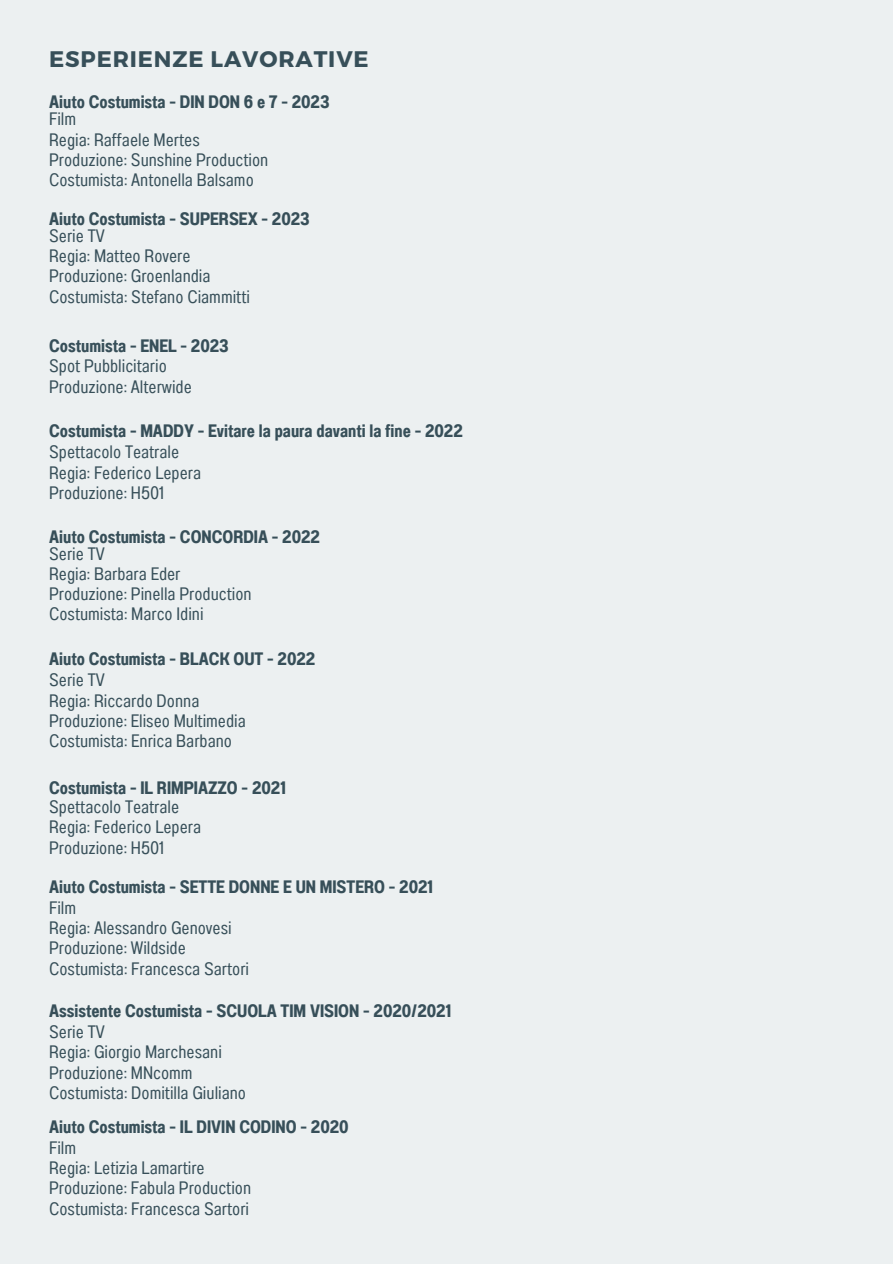
<style>
.page{position:relative;width:893px;height:1264px;background:#fff}
.page>*{position:absolute;margin:0;border:0;box-sizing:border-box;transform-origin:0 0}
.t1{font:700 22.5px "Montserrat";letter-spacing:.04em;color:#374f59}
.t2{font:18px "Anantason Wd 62";color:#374f59}
.t3{font:18px "Anantason Bold Wd 62";color:#374f59}
</style>
<div class="page">
<div style="left:0;top:0;width:892px;height:1263px;background:#ecf0f1"></div>
<p class="t1" style="left:49px;top:44px;width:321px">ESPERIENZE LAVORATIVE</p>
<p class="t3" style="left:49px;top:92px;width:282px">Aiuto Costumista - DIN DON 6 e 7 - 2023</p>
<p class="t2" style="left:49px;top:109px;width:29px">Film</p>
<p class="t2" style="left:49px;top:129px;width:152px">Regia: Raffaele Mertes</p>
<p class="t2" style="left:49px;top:149px;width:221px">Produzione: Sunshine Production</p>
<p class="t2" style="left:49px;top:169px;width:206px">Costumista: Antonella Balsamo</p>
<p class="t3" style="left:49px;top:208px;width:262px">Aiuto Costumista - SUPERSEX - 2023</p>
<p class="t2" style="left:49px;top:225px;width:57px">Serie TV</p>
<p class="t2" style="left:49px;top:245px;width:143px">Regia: Matteo Rovere</p>
<p class="t2" style="left:49px;top:265px;width:163px">Produzione: Groenlandia</p>
<p class="t2" style="left:49px;top:286px;width:202px">Costumista: Stefano Ciammitti</p>
<p class="t3" style="left:49px;top:335px;width:181px">Costumista - ENEL - 2023</p>
<p class="t2" style="left:49px;top:356px;width:119px">Spot Pubblicitario</p>
<p class="t2" style="left:49px;top:376px;width:144px">Produzione: Alterwide</p>
<p class="t3" style="left:49px;top:420px;width:415px">Costumista - MADDY - Evitare la paura davanti la fine - 2022</p>
<p class="t2" style="left:49px;top:441px;width:131px">Spettacolo Teatrale</p>
<p class="t2" style="left:49px;top:462px;width:153px">Regia: Federico Lepera</p>
<p class="t2" style="left:49px;top:482px;width:117px">Produzione: H501</p>
<p class="t3" style="left:49px;top:526px;width:272px">Aiuto Costumista - CONCORDIA - 2022</p>
<p class="t2" style="left:49px;top:543px;width:57px">Serie TV</p>
<p class="t2" style="left:49px;top:563px;width:133px">Regia: Barbara Eder</p>
<p class="t2" style="left:49px;top:583px;width:204px">Produzione: Pinella Production</p>
<p class="t2" style="left:49px;top:603px;width:156px">Costumista: Marco Idini</p>
<p class="t3" style="left:49px;top:648px;width:268px">Aiuto Costumista - BLACK OUT - 2022</p>
<p class="t2" style="left:49px;top:669px;width:57px">Serie TV</p>
<p class="t2" style="left:49px;top:689px;width:152px">Regia: Riccardo Donna</p>
<p class="t2" style="left:49px;top:710px;width:198px">Produzione: Eliseo Multimedia</p>
<p class="t2" style="left:49px;top:730px;width:184px">Costumista: Enrica Barbano</p>
<p class="t3" style="left:49px;top:777px;width:238px">Costumista - IL RIMPIAZZO - 2021</p>
<p class="t2" style="left:49px;top:796px;width:131px">Spettacolo Teatrale</p>
<p class="t2" style="left:49px;top:816px;width:153px">Regia: Federico Lepera</p>
<p class="t2" style="left:49px;top:837px;width:117px">Produzione: H501</p>
<p class="t3" style="left:49px;top:875px;width:385px">Aiuto Costumista - SETTE DONNE E UN MISTERO - 2021</p>
<p class="t2" style="left:49px;top:897px;width:29px">Film</p>
<p class="t2" style="left:49px;top:917px;width:184px">Regia: Alessandro Genovesi</p>
<p class="t2" style="left:49px;top:937px;width:138px">Produzione: Wildside</p>
<p class="t2" style="left:49px;top:957px;width:201px">Costumista: Francesca Sartori</p>
<p class="t3" style="left:49px;top:1000px;width:403px">Assistente Costumista - SCUOLA TIM VISION - 2020/2021</p>
<p class="t2" style="left:49px;top:1021px;width:57px">Serie TV</p>
<p class="t2" style="left:49px;top:1041px;width:174px">Regia: Giorgio Marchesani</p>
<p class="t2" style="left:49px;top:1061px;width:145px">Produzione: MNcomm</p>
<p class="t2" style="left:49px;top:1082px;width:198px">Costumista: Domitilla Giuliano</p>
<p class="t3" style="left:49px;top:1115px;width:301px">Aiuto Costumista - IL DIVIN CODINO - 2020</p>
<p class="t2" style="left:49px;top:1137px;width:29px">Film</p>
<p class="t2" style="left:49px;top:1157px;width:157px">Regia: Letizia Lamartire</p>
<p class="t2" style="left:49px;top:1177px;width:203px">Produzione: Fabula Production</p>
<p class="t2" style="left:49px;top:1197px;width:201px">Costumista: Francesca Sartori</p>
</div>
